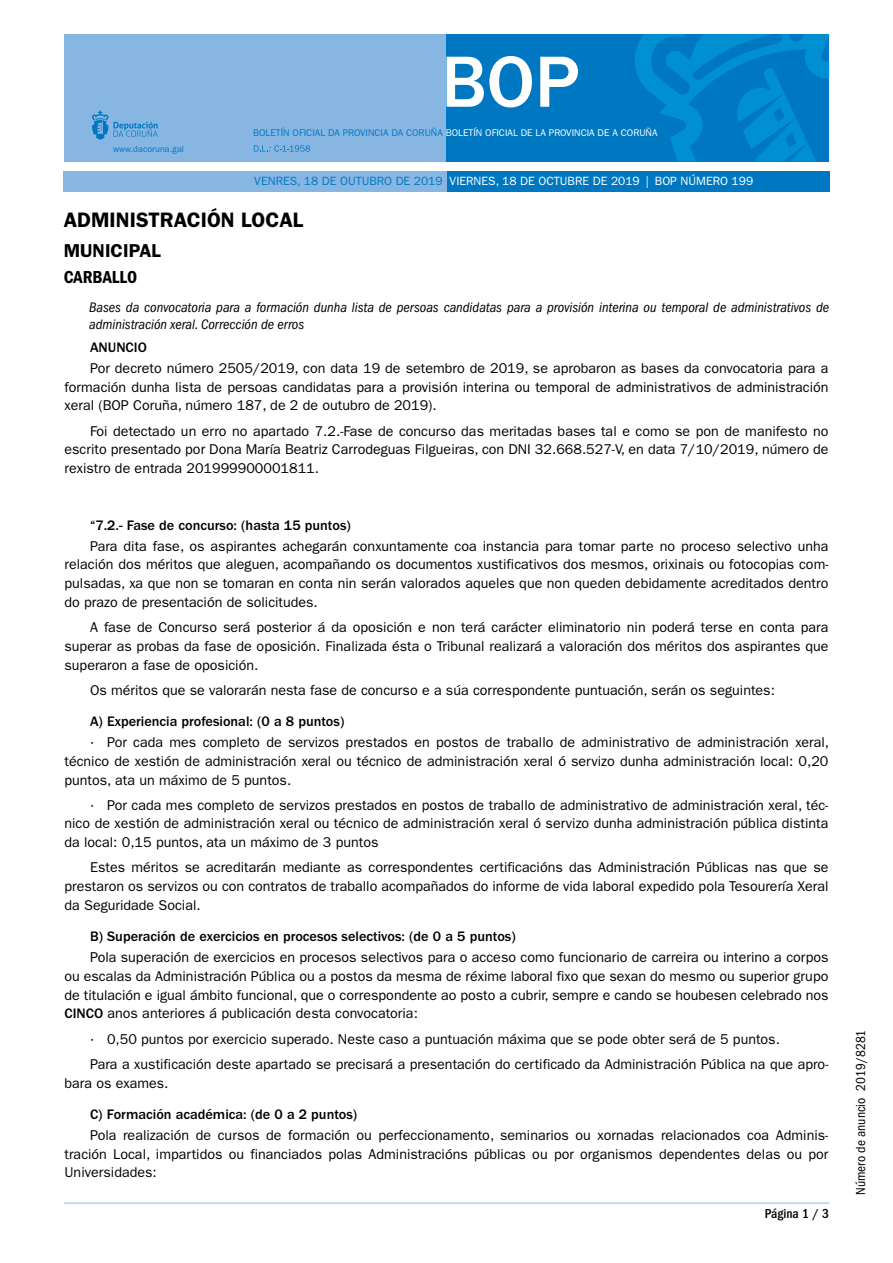
<style>
.page{position:relative;width:893px;height:1263px;background:#fff}
.page>*{position:absolute;margin:0;border:0;box-sizing:border-box;transform-origin:0 0}
.t1{font:500 75px "ITC Franklin Gothic Std";color:#fff}
.t2{font:600 21px "ITC Franklin Gothic Std";color:#000}
.t3{font:600 18.75px "ITC Franklin Gothic Std";color:#000}
.t4{font:18px "ITC Franklin Gothic Std Dm Cd";color:#000}
.t5{font:14.25px/18.8px "ITC Franklin Gothic Std";color:#000;text-align:justify}
.t6{font:500 14.25px "ITC Franklin Gothic Std";color:#000}
.t7{font:italic condensed 14.25px/16.5px "ITC Franklin Gothic Std";color:#000}
.t8{font:condensed 13.5px "ITC Franklin Gothic Std";color:#000}
.t9{font:500 condensed 13.5px "ITC Franklin Gothic Std";color:#000}
.t10{font:12px "ITC Franklin Gothic Std";color:#fff}
.t11{font:9.75px "ITC Franklin Gothic Std";color:#fff}
.t12{font:9px "ITC Franklin Gothic Std";color:#0078c1}
.s1{color:#0078c1}
.s2{font-weight:500}
</style>
<div class="page">
<div style="left:64px;top:34px;width:382px;height:128px;background:#88b6e3"></div>
<div style="left:446px;top:34px;width:383px;height:128px;background:#0078c1"></div>
<svg style="left:254px;top:145px;width:56px;height:7px"></svg>
<svg style="left:92px;top:110px;width:66px;height:30px"></svg>
<svg style="left:635px;top:34px;width:194px;height:128px"></svg>
<div style="left:446px;top:171px;width:383px;height:20px;background:#0078c1"></div>
<div style="left:64px;top:171px;width:383px;height:20px;background:#88b6e3"></div>
<hr style="left:64px;top:1203px;width:765px;height:1px;background:#88b6e3">
<p class="t12" style="left:113px;top:143px;width:72px">www.dacoruna.gal</p>
<h1 class="t1" style="left:441px;top:40px;width:140px">BOP</h1>
<p class="t11" style="left:253px;top:127px;width:406px"><span class="s1">BOLETÍN OFICIAL DA PROVINCIA DA CORUÑA</span> BOLETÍN OFICIAL DE LA PROVINCIA DE A CORUÑA</p>
<p class="t10" style="left:254px;top:174px;width:500px"><span class="s1">VENRES, 18 DE OUTUBRO DE 2019</span> VIERNES, 18 DE OCTUBRE DE 2019 | BOP NÚMERO 199</p>
<h2 class="t2" style="left:64px;top:207px;width:229px">ADMINISTRACIÓN LOCAL</h2>
<h3 class="t3" style="left:64px;top:239px;width:88px">MUNICIPAL</h3>
<p class="t4" style="left:64px;top:267px;width:75px">CARBALLO</p>
<p class="t7" style="left:89px;top:299px;width:741px">Bases da convocatoria para a formación dunha lista de persoas candidatas para a provisión interina ou temporal de administrativos de administración xeral. Corrección de erros</p>
<p class="t6" style="left:90px;top:339px;width:58px">ANUNCIO</p>
<p class="t5" style="left:65px;top:359px;width:765px;text-indent:26px">Por decreto número 2505/2019, con data 19 de setembro de 2019, se aprobaron as bases da convocatoria para a formación dunha lista de persoas candidatas para a provisión interina ou temporal de administrativos de administración xeral (BOP Coruña, número 187, de 2 de outubro de 2019).</p>
<p class="t5" style="left:65px;top:421px;width:765px;text-indent:26px">Foi detectado un erro no apartado 7.2.-Fase de concurso das meritadas bases tal e como se pon de manifesto no escrito presentado por Dona María Beatriz Carrodeguas Filgueiras, con DNI 32.668.527-V, en data 7/10/2019, número de rexistro de entrada 201999900001811.</p>
<p class="t6" style="left:90px;top:517px;width:262px">“7.2.- Fase de concurso: (hasta 15 puntos)</p>
<p class="t5" style="left:65px;top:536px;width:765px;text-indent:26px">Para dita fase, os aspirantes achegarán conxuntamente coa instancia para tomar parte no proceso selectivo unha relación dos méritos que aleguen, acompañando os documentos xustificativos dos mesmos, orixinais ou fotocopias com&shy;pulsadas, xa que non se tomaran en conta nin serán valorados aqueles que non queden debidamente acreditados dentro do prazo de presentación de solicitudes.</p>
<p class="t5" style="left:65px;top:618px;width:765px;text-indent:26px">A fase de Concurso será posterior á da oposición e non terá carácter eliminatorio nin poderá terse en conta para superar as probas da fase de oposición. Finalizada ésta o Tribunal realizará a valoración dos méritos dos aspirantes que superaron a fase de oposición.</p>
<p class="t5" style="left:90px;top:680px;width:686px">Os méritos que se valorarán nesta fase de concurso e a súa correspondente puntuación, serán os seguintes:</p>
<p class="t6" style="left:90px;top:713px;width:256px">A) Experiencia profesional: (0 a 8 puntos)</p>
<p class="t5" style="left:65px;top:733px;width:766px;text-indent:26px">· Por cada mes completo de servizos prestados en postos de traballo de administrativo de administración xeral, técnico de xestión de administración xeral ou técnico de administración xeral ó servizo dunha administración local: 0,20 puntos, ata un máximo de 5 puntos.</p>
<p class="t5" style="left:65px;top:795px;width:765px;text-indent:26px">· Por cada mes completo de servizos prestados en postos de traballo de administrativo de administración xeral, téc&shy;nico de xestión de administración xeral ou técnico de administración xeral ó servizo dunha administración pública distinta da local: 0,15 puntos, ata un máximo de 3 puntos</p>
<p class="t5" style="left:65px;top:858px;width:765px;text-indent:26px">Estes méritos se acreditarán mediante as correspondentes certificacións das Administración Públicas nas que se prestaron os servizos ou con contratos de traballo acompañados do informe de vida laboral expedido pola Tesourería Xeral da Seguridade Social.</p>
<p class="t6" style="left:90px;top:929px;width:427px">B) Superación de exercicios en procesos selectivos: (de 0 a 5 puntos)</p>
<p class="t5" style="left:65px;top:948px;width:765px;text-indent:26px">Pola superación de exercicios en procesos selectivos para o acceso como funcionario de carreira ou interino a corpos ou escalas da Administración Pública ou a postos da mesma de réxime laboral fixo que sexan do mesmo ou superior grupo de titulación e igual ámbito funcional, que o correspondente ao posto a cubrir, sempre e cando se houbesen celebrado nos <span class="s2">CINCO</span> anos anteriores á publicación desta convocatoria:</p>
<p class="t5" style="left:90px;top:1026px;width:740px;line-height:25px">· 0,50 puntos por exercicio superado. Neste caso a puntuación máxima que se pode obter será de 5 puntos.<br>Para a xustificación deste apartado se precisará a presentación do certificado da Administración Pública na que apro-</p>
<p class="t5" style="left:65px;top:1073px;width:106px">bara os exames.</p>
<p class="t6" style="left:90px;top:1106px;width:269px">C) Formación académica: (de 0 a 2 puntos)</p>
<p class="t5" style="left:65px;top:1126px;width:765px;text-indent:26px">Pola realización de cursos de formación ou perfeccionamento, seminarios ou xornadas relacionados coa Adminis&shy;tración Local, impartidos ou financiados polas Administracións públicas ou por organismos dependentes delas ou por Universidades:</p>
<p class="t9" style="left:765px;top:1206px;width:66px">Página 1 / 3</p>
<p class="t8" style="left:853px;top:1195px;width:167px;rotate:-90deg">Número de anuncio 2019/8281</p>
</div>
